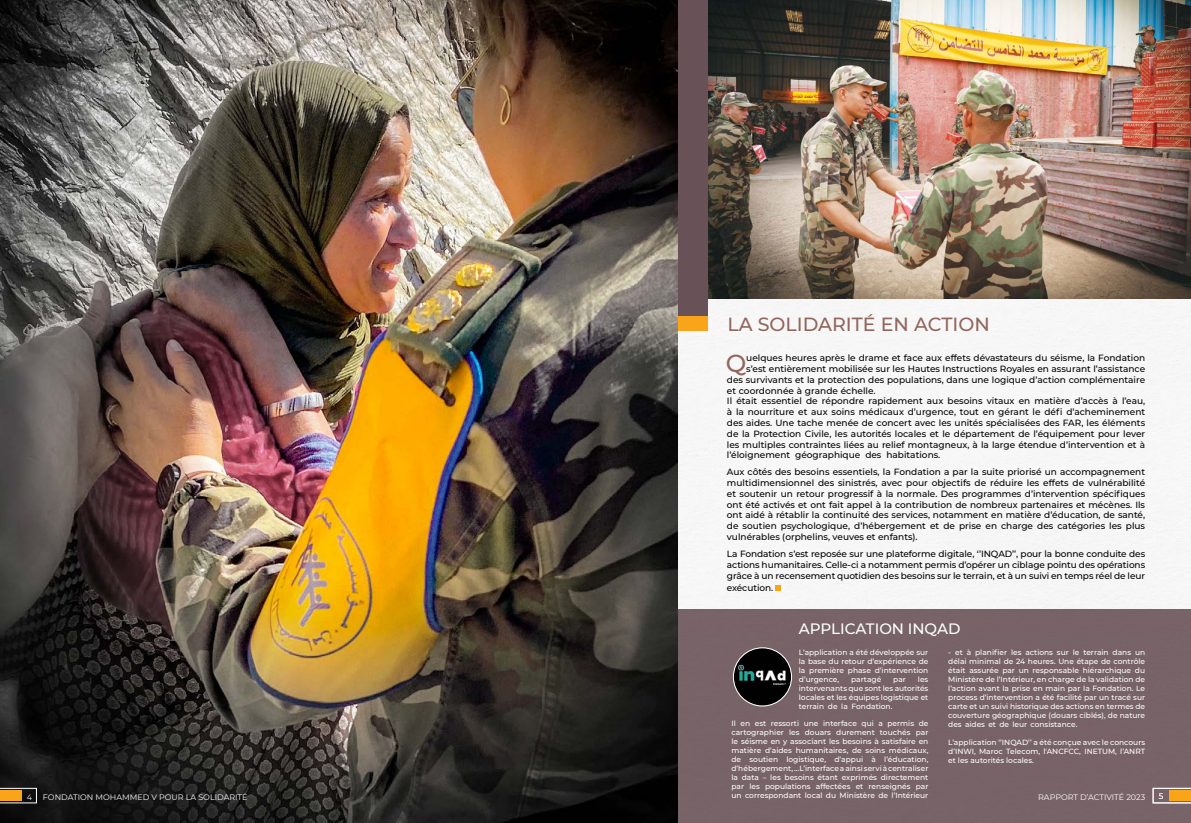
<style>
.page{position:relative;width:1191px;height:823px;background:#fff}
.page>*{position:absolute;margin:0;border:0;box-sizing:border-box;transform-origin:0 0}
.t1{font:500 24.4px "Montserrat";color:#91665c}
.t2{font:500 19px "Montserrat";color:#91665c}
.t3{font:500 15px "Montserrat";color:#fff}
.t4{font:500 9px/10.8px "Montserrat";color:#000;text-align:justify}
.t5{font:8px "Montserrat";color:#fff}
.t6{font:500 7.5px/9px "Montserrat";color:#fff;text-align:justify}
</style>
<div class="page">
<img style="left:677px;top:298px;width:514px;height:310px">
<div style="left:667px;top:0;width:41px;height:323px;background:#685258"></div>
<img style="left:708px;top:0;width:483px;height:298px">
<svg style="left:775px;top:585px;width:5px;height:5px"></svg>
<div style="left:677px;top:608px;width:514px;height:214px;background:#7d686c"></div>
<div style="left:677px;top:316px;width:31px;height:15px;background:#faa41a"></div>
<img style="left:734px;top:647px;width:57px;height:58px;border-radius:29px">
<div style="left:733px;top:647px;width:59px;height:59px;border:1px solid #fff;border-radius:50%"></div>
<img style="left:0;top:0;width:677px;height:822px">
<svg style="left:1153px;top:787px;width:38px;height:15px"></svg>
<svg style="left:0;top:787px;width:37px;height:15px"></svg>
<div style="left:0;top:789px;width:22px;height:11px;background:#faa41a"></div>
<div style="left:1169px;top:789px;width:22px;height:11px;background:#faa41a"></div>
<h2 class="t2" style="left:727px;top:310px;width:264px">LA SOLIDARITÉ EN ACTION</h2>
<h1 class="t1" style="left:725px;top:346px;width:22px">Q</h1>
<p class="t4" style="left:746px;top:352px;width:400px">uelques heures après le drame et face aux effets dévastateurs du séisme, la Fondation</p>
<p class="t4" style="left:746px;top:363px;width:400px">s’est entièrement mobilisée sur les Hautes Instructions Royales en assurant l’assistance</p>
<p class="t4" style="left:727px;top:373px;width:420px">des survivants et la protection des populations, dans une logique d’action complémentaire</p>
<p class="t4" style="left:727px;top:384px;width:150px">et coordonnée à grande échelle.</p>
<p class="t4" style="left:727px;top:395px;width:420px">Il était essentiel de répondre rapidement aux besoins vitaux en matière d’accès à l’eau,</p>
<p class="t4" style="left:727px;top:406px;width:420px">à la nourriture et aux soins médicaux d’urgence, tout en gérant le défi d’acheminement</p>
<p class="t4" style="left:727px;top:417px;width:420px">des aides. Une tache menée de concert avec les unités spécialisées des FAR, les éléments</p>
<p class="t4" style="left:727px;top:427px;width:420px">de la Protection Civile, les autorités locales et le département de l’équipement pour lever</p>
<p class="t4" style="left:727px;top:438px;width:420px">les multiples contraintes liées au relief montagneux, à la large étendue d’intervention et à</p>
<p class="t4" style="left:727px;top:449px;width:215px">l’éloignement géographique des habitations.</p>
<p class="t4" style="left:727px;top:466px;width:420px">Aux côtés des besoins essentiels, la Fondation a par la suite priorisé un accompagnement multidimensionnel des sinistrés, avec pour objectifs de réduire les effets de vulnérabilité et soutenir un retour progressif à la normale. Des programmes d’intervention spécifiques ont été activés et ont fait appel à la contribution de nombreux partenaires et mécènes. Ils ont aidé à rétablir la continuité des services, notamment en matière d’éducation, de santé, de soutien psychologique, d’hébergement et de prise en charge des catégories les plus vulnérables (orphelins, veuves et enfants).</p>
<p class="t4" style="left:727px;top:547px;width:420px">La Fondation s’est reposée sur une plateforme digitale, ‘’INQAD’’, pour la bonne conduite des actions humanitaires. Celle-ci a notamment permis d’opérer un ciblage pointu des opérations grâce à un recensement quotidien des besoins sur le terrain, et à un suivi en temps réel de leur</p>
<p class="t4" style="left:727px;top:581px;width:48px">exécution.</p>
<h3 class="t3" style="left:799px;top:618px;width:163px">APPLICATION INQAD</h3>
<p class="t6" style="left:948px;top:646px;width:198px">- et à planifier les actions sur le terrain dans un délai minimal de 24 heures. Une étape de contrôle était assurée par un responsable hiérarchique du Ministère de l’Intérieur, en charge de la validation de l’action avant la prise en main par la Fondation. Le process d’intervention a été facilité par un tracé sur carte et un suivi historique des actions en termes de couverture géographique (douars ciblés), de nature des aides et de leur consistance.</p>
<p class="t6" style="left:948px;top:736px;width:198px">L’application ‘’INQAD’’ a été conçue avec le concours d’INWI, Maroc Telecom, l'ANCFCC, INETUM, l’ANRT et les autorités locales.</p>
<p class="t6" style="left:799px;top:646px;width:131px">L’application a été développée sur la base du retour d’expérience de la première phase d’intervention d’urgence,</p>
<p class="t6" style="left:799px;top:673px;width:131px;text-indent:119px">les intervenants que sont les autorités locales et les équipes logistique et terrain de la Fondation.</p>
<p class="t6" style="left:731px;top:717px;width:198px">Il en est ressorti une interface qui a permis de cartographier les douars durement touchés par le séisme en y associant les besoins à satisfaire en matière d’aides humanitaires, de soins médicaux, de soutien logistique, d’appui à l’éducation, d’hébergement, …L’interface a ainsi servi à centraliser la data – les besoins étant exprimés directement par les populations affectées et renseignés par un correspondant local du Ministère de l’Intérieur</p>
<p class="t6" style="left:851px;top:673px;width:32px">partagé</p>
<p class="t6" style="left:893px;top:673px;width:14px">par</p>
<p class="t5" style="left:27px;top:790px;width:7px">4</p>
<p class="t5" style="left:43px;top:790px;width:206px">FONDATION MOHAMMED V POUR LA SOLIDARITÉ</p>
<p class="t5" style="left:1038px;top:790px;width:109px">RAPPORT D’ACTIVITÉ 2023</p>
<p class="t5" style="left:1158px;top:790px;width:6px">5</p>
</div>
